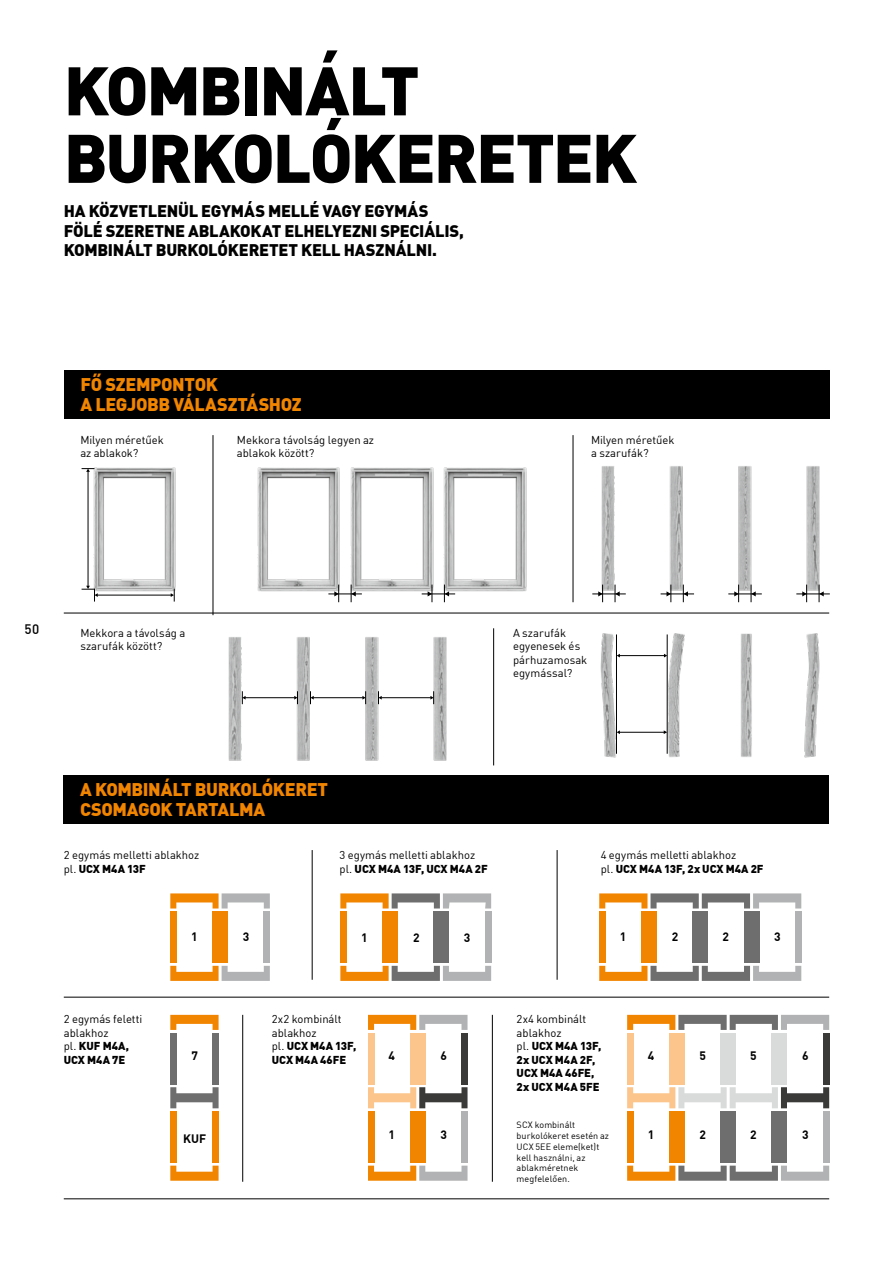
<style>
.page{position:relative;width:893px;height:1263px;background:#fff}
.page>*{position:absolute;margin:0;border:0;box-sizing:border-box;transform-origin:0 0}
.t1{font:900 67.5px/67.5px "DIN Offc Pro";letter-spacing:-.035em;color:#000}
.t2{font:900 18px/19.5px "DIN Offc Pro";letter-spacing:-.02em;color:#f18500}
.t3{font:900 16.5px/19.8px "DIN Offc Pro";letter-spacing:-.015em;color:#000}
.t4{font:500 13.5px "DIN Offc Pro";color:#000}
.t5{font:700 12px "DIN Offc Pro";color:#000}
.t6{font:11.25px/13.5px "DIN Offc Pro";color:#000}
.t7{font:900 11.25px/13.5px "DIN Offc Pro";color:#000}
.t8{font:9px/10.8px "DIN Offc Pro";letter-spacing:.005em;color:#000}
.s1{font-weight:900}
.s2{font-weight:400}
</style>
<div class="page">
<hr style="left:312px;top:850px;width:1px;height:130px;background:#000">
<hr style="left:242px;top:1015px;width:1px;height:167px;background:#000">
<hr style="left:492px;top:1015px;width:1px;height:167px;background:#000">
<hr style="left:557px;top:850px;width:1px;height:130px;background:#000">
<div style="left:170px;top:911px;width:6px;height:52px;background:#f18500"></div>
<div style="left:264px;top:911px;width:6px;height:52px;background:#b1b2b3"></div>
<div style="left:213px;top:911px;width:15px;height:52px;background:#f18500"></div>
<svg style="left:170px;top:966px;width:100px;height:15px"></svg>
<svg style="left:170px;top:893px;width:100px;height:15px"></svg>
<div style="left:340px;top:911px;width:6px;height:52px;background:#f18500"></div>
<div style="left:485px;top:911px;width:6px;height:52px;background:#b1b2b3"></div>
<div style="left:383px;top:911px;width:15px;height:52px;background:#f18500"></div>
<div style="left:434px;top:911px;width:15px;height:52px;background:#6e6e6e"></div>
<svg style="left:340px;top:966px;width:151px;height:15px"></svg>
<svg style="left:340px;top:893px;width:151px;height:15px"></svg>
<div style="left:599px;top:911px;width:6px;height:52px;background:#f18500"></div>
<div style="left:795px;top:911px;width:6px;height:52px;background:#b1b2b3"></div>
<div style="left:641px;top:911px;width:16px;height:52px;background:#f18500"></div>
<div style="left:693px;top:911px;width:15px;height:52px;background:#6e6e6e"></div>
<div style="left:744px;top:911px;width:15px;height:52px;background:#6e6e6e"></div>
<svg style="left:599px;top:966px;width:202px;height:15px"></svg>
<svg style="left:599px;top:893px;width:202px;height:15px"></svg>
<div style="left:213px;top:1111px;width:6px;height:51px;background:#f18500"></div>
<div style="left:170px;top:1111px;width:6px;height:51px;background:#f18500"></div>
<div style="left:213px;top:1033px;width:6px;height:51px;background:#6e6e6e"></div>
<div style="left:170px;top:1033px;width:6px;height:51px;background:#6e6e6e"></div>
<svg style="left:170px;top:1087px;width:49px;height:21px"></svg>
<svg style="left:170px;top:1165px;width:49px;height:16px"></svg>
<svg style="left:170px;top:1015px;width:49px;height:15px"></svg>
<div style="left:627px;top:1111px;width:6px;height:51px;background:#f18500"></div>
<div style="left:721px;top:1111px;width:15px;height:51px;background:#6e6e6e"></div>
<div style="left:669px;top:1111px;width:15px;height:51px;background:#f18500"></div>
<div style="left:627px;top:1033px;width:6px;height:51px;background:#fbc58b"></div>
<div style="left:721px;top:1033px;width:15px;height:51px;background:#d9dada"></div>
<div style="left:669px;top:1033px;width:15px;height:51px;background:#fbc58b"></div>
<div style="left:823px;top:1111px;width:6px;height:51px;background:#b1b2b3"></div>
<div style="left:823px;top:1033px;width:6px;height:51px;background:#3a3a39"></div>
<svg style="left:627px;top:1087px;width:202px;height:21px"></svg>
<svg style="left:627px;top:1165px;width:202px;height:16px"></svg>
<svg style="left:627px;top:1015px;width:202px;height:15px"></svg>
<div style="left:772px;top:1111px;width:15px;height:51px;background:#6e6e6e"></div>
<div style="left:772px;top:1033px;width:15px;height:51px;background:#d9dada"></div>
<div style="left:368px;top:1111px;width:6px;height:51px;background:#f18500"></div>
<div style="left:461px;top:1111px;width:7px;height:51px;background:#b1b2b3"></div>
<div style="left:410px;top:1111px;width:15px;height:51px;background:#f18500"></div>
<div style="left:368px;top:1033px;width:6px;height:51px;background:#fbc58b"></div>
<div style="left:461px;top:1033px;width:7px;height:51px;background:#3a3a39"></div>
<svg style="left:368px;top:1087px;width:99px;height:21px"></svg>
<svg style="left:368px;top:1165px;width:99px;height:16px"></svg>
<div style="left:410px;top:1033px;width:15px;height:51px;background:#fbc58b"></div>
<svg style="left:368px;top:1015px;width:99px;height:15px"></svg>
<hr style="left:64px;top:997px;width:765px;height:1px;background:#000">
<hr style="left:64px;top:1198px;width:765px;height:1px;background:#000">
<div style="left:64px;top:370px;width:765px;height:48px;background:#000"></div>
<img style="left:601px;top:466px;width:224px;height:129px">
<img style="left:228px;top:637px;width:219px;height:124px">
<img style="left:643px;top:633px;width:177px;height:125px">
<img style="left:600px;top:633px;width:41px;height:125px">
<hr style="left:213px;top:435px;width:1px;height:180px;background:#000">
<hr style="left:573px;top:435px;width:1px;height:167px;background:#000">
<hr style="left:493px;top:628px;width:1px;height:137px;background:#000">
<hr style="left:64px;top:613px;width:765px;height:1px;background:#000">
<img style="left:443px;top:467px;width:84px;height:125px">
<img style="left:350px;top:467px;width:84px;height:125px">
<img style="left:257px;top:467px;width:83px;height:125px">
<img style="left:93px;top:467px;width:83px;height:125px">
<hr style="left:592px;top:593px;width:34px;height:1px;background:#000">
<svg style="left:615px;top:585px;width:5px;height:17px"></svg>
<svg style="left:598px;top:585px;width:5px;height:17px"></svg>
<hr style="left:422px;top:593px;width:33px;height:1px;background:#000">
<svg style="left:444px;top:585px;width:5px;height:17px"></svg>
<svg style="left:428px;top:585px;width:5px;height:17px"></svg>
<hr style="left:328px;top:593px;width:34px;height:1px;background:#000">
<svg style="left:351px;top:585px;width:5px;height:17px"></svg>
<svg style="left:334px;top:585px;width:5px;height:17px"></svg>
<hr style="left:661px;top:593px;width:33px;height:1px;background:#000">
<svg style="left:683px;top:585px;width:5px;height:17px"></svg>
<svg style="left:666px;top:585px;width:5px;height:17px"></svg>
<hr style="left:728px;top:593px;width:34px;height:1px;background:#000">
<svg style="left:751px;top:585px;width:5px;height:17px"></svg>
<svg style="left:734px;top:585px;width:5px;height:17px"></svg>
<hr style="left:796px;top:593px;width:34px;height:1px;background:#000">
<svg style="left:819px;top:585px;width:5px;height:17px"></svg>
<svg style="left:802px;top:585px;width:5px;height:17px"></svg>
<hr style="left:245px;top:697px;width:50px;height:1px;background:#000">
<svg style="left:242px;top:691px;width:4px;height:13px"></svg>
<svg style="left:294px;top:691px;width:4px;height:13px"></svg>
<hr style="left:313px;top:697px;width:50px;height:1px;background:#000">
<svg style="left:310px;top:691px;width:4px;height:13px"></svg>
<svg style="left:362px;top:691px;width:4px;height:13px"></svg>
<hr style="left:381px;top:697px;width:50px;height:1px;background:#000">
<svg style="left:378px;top:691px;width:4px;height:13px"></svg>
<svg style="left:430px;top:691px;width:4px;height:13px"></svg>
<hr style="left:616px;top:634px;width:1px;height:120px;background:#000">
<hr style="left:619px;top:655px;width:47px;height:1px;background:#000">
<div style="left:64px;top:775px;width:765px;height:48px;background:#000"></div>
<hr style="left:97px;top:595px;width:75px;height:1px;background:#000">
<svg style="left:171px;top:589px;width:4px;height:12px"></svg>
<hr style="left:88px;top:471px;width:1px;height:115px;background:#000">
<svg style="left:82px;top:468px;width:13px;height:4px"></svg>
<svg style="left:82px;top:586px;width:16px;height:15px"></svg>
<hr style="left:667px;top:634px;width:1px;height:120px;background:#000">
<hr style="left:619px;top:732px;width:47px;height:1px;background:#000">
<h1 class="t1" style="left:64px;top:47px;width:575px">KOMBINÁLT<br>BURKOLÓKERETEK</h1>
<h3 class="t3" style="left:64px;top:198px;width:402px">HA KÖZVETLENÜL EGYMÁS MELLÉ VAGY EGYMÁS<br>FÖLÉ SZERETNE ABLAKOKAT ELHELYEZNI SPECIÁLIS,<br>KOMBINÁLT BURKOLÓKERETET KELL HASZNÁLNI.</h3>
<h2 class="t2" style="left:80px;top:372px;width:223px">FŐ SZEMPONTOK<br>A LEGJOBB VÁLASZTÁSHOZ</h2>
<p class="t6" style="left:80px;top:432px;width:85px">Milyen méretűek az ablakok?</p>
<p class="t6" style="left:237px;top:432px;width:139px">Mekkora távolság legyen az ablakok között?</p>
<p class="t6" style="left:591px;top:432px;width:85px">Milyen méretűek a szarufák?</p>
<p class="t4" style="left:25px;top:619px;width:16px">50</p>
<p class="t6" style="left:80px;top:625px;width:106px">Mekkora a távolság a szarufák között?</p>
<p class="t6" style="left:513px;top:625px;width:76px">A szarufák egyenesek és párhuzamosak egymással?</p>
<h2 class="t2" style="left:80px;top:777px;width:250px">A KOMBINÁLT BURKOLÓKERET<br>CSOMAGOK TARTALMA</h2>
<p class="t6" style="left:64px;top:847px;width:137px">2 egymás melletti ablakhoz pl. <span class="s1">UCX M4A 13F</span></p>
<p class="t6" style="left:340px;top:847px;width:150px">3 egymás melletti ablakhoz pl. <span class="s1">UCX M4A 13F, UCX M4A 2F</span></p>
<p class="t6" style="left:601px;top:847px;width:164px">4 egymás melletti ablakhoz<br>pl. <span class="s1">UCX M4A 13F, 2x UCX M4A 2F</span></p>
<p class="t5" style="left:191px;top:926px;width:8px">1</p>
<p class="t5" style="left:243px;top:926px;width:8px">3</p>
<p class="t5" style="left:361px;top:927px;width:8px">1</p>
<p class="t5" style="left:413px;top:927px;width:8px">2</p>
<p class="t5" style="left:464px;top:927px;width:8px">3</p>
<p class="t5" style="left:620px;top:926px;width:8px">1</p>
<p class="t5" style="left:672px;top:926px;width:8px">2</p>
<p class="t5" style="left:722px;top:926px;width:8px">2</p>
<p class="t5" style="left:774px;top:926px;width:8px">3</p>
<p class="t6" style="left:64px;top:1011px;width:80px">2 egymás feletti ablakhoz<br>pl. <span class="s1">KUF M4A,<br>UCX M4A 7E</span></p>
<p class="t5" style="left:191px;top:1046px;width:8px">7</p>
<p class="t5" style="left:183px;top:1129px;width:25px">KUF</p>
<p class="t6" style="left:272px;top:1011px;width:86px">2x2 kombinált ablakhoz<br>pl. <span class="s1">UCX M4A 13F,<br>UCX M4A 46FE</span></p>
<p class="t7" style="left:517px;top:1011px;width:86px"><span class="s2">2x4 kombinált ablakhoz<br>pl.</span> UCX M4A 13F,<br>2x UCX M4A 2F,<br>UCX M4A 46FE,<br>2x UCX M4A 5FE</p>
<p class="t8" style="left:517px;top:1118px;width:94px">SCX kombinált burkolókeret esetén az<br>UCX 5EE eleme(ket)t kell használni, az ablakméretnek megfelelően.</p>
<p class="t5" style="left:389px;top:1046px;width:8px">4</p>
<p class="t5" style="left:440px;top:1046px;width:8px">6</p>
<p class="t5" style="left:440px;top:1124px;width:8px">3</p>
<p class="t5" style="left:389px;top:1124px;width:8px">1</p>
<p class="t5" style="left:648px;top:1046px;width:8px">4</p>
<p class="t5" style="left:648px;top:1124px;width:8px">1</p>
<p class="t5" style="left:700px;top:1046px;width:8px">5</p>
<p class="t5" style="left:700px;top:1124px;width:8px">2</p>
<p class="t5" style="left:750px;top:1046px;width:8px">5</p>
<p class="t5" style="left:750px;top:1124px;width:8px">2</p>
<p class="t5" style="left:802px;top:1046px;width:8px">6</p>
<p class="t5" style="left:802px;top:1124px;width:8px">3</p>
</div>
